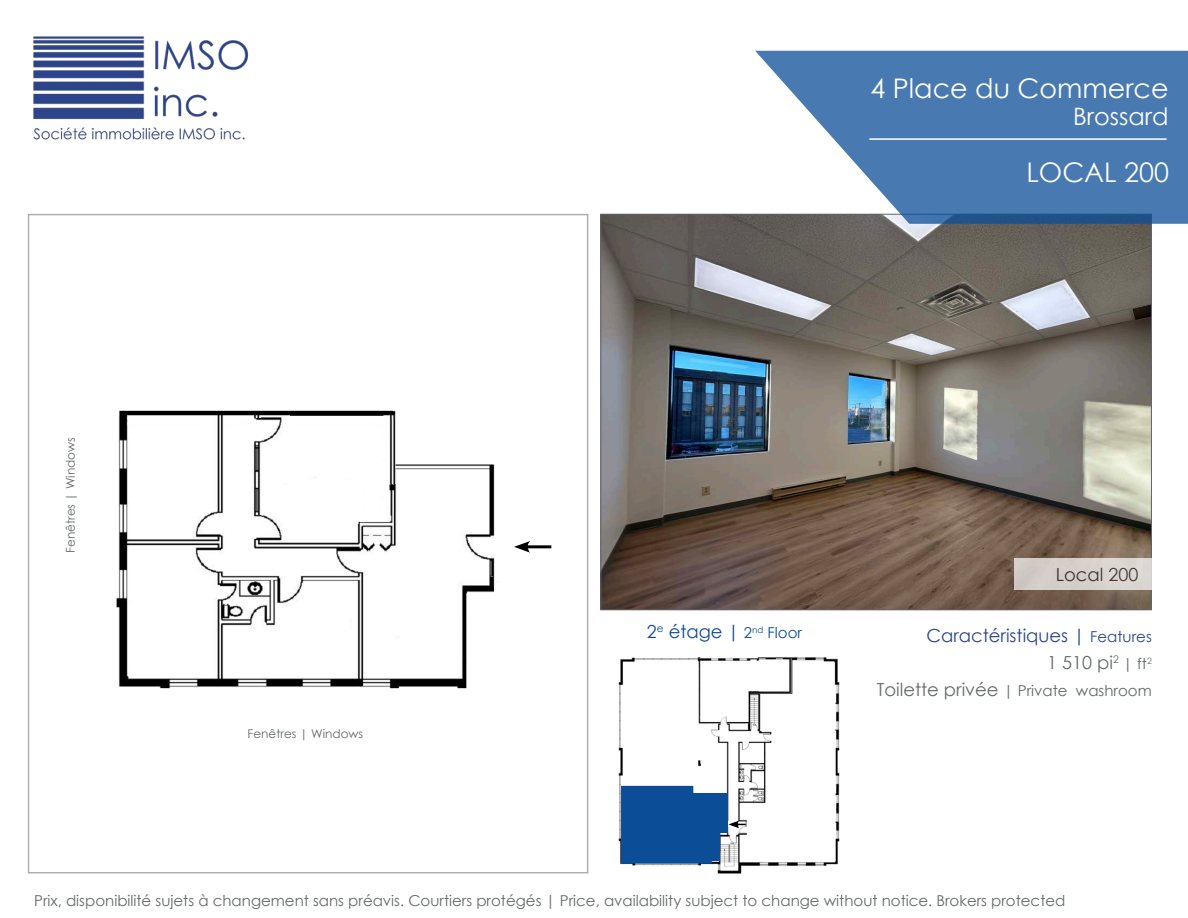
<style>
.page{position:relative;width:1188px;height:918px;background:#fff}
.page>*{position:absolute;margin:0;border:0;box-sizing:border-box;transform-origin:0 0}
.t1{font:27px "Century Gothic";color:#fff}
.t2{font:24px "Century Gothic";color:#fff}
.t3{font:18px "Century Gothic";color:#2c448b}
.t4{font:18px "Century Gothic";color:#0b4e97}
.t5{font:18px "Century Gothic";color:#656969}
.t6{font:18px "Century Gothic";color:#231f20}
.t7{font:15px "Century Gothic";color:#656969}
.t8{font:12px "Century Gothic";color:#656969}
.s1{font-size:15px}
.s2{font-size:18px}
</style>
<div class="page">
<img style="left:33px;top:36px;width:216px;height:104px">
<img style="left:602px;top:216px;width:548px;height:392px">
<div style="left:1014px;top:558px;width:138px;height:32px;background:#d6d0cb"></div>
<img style="left:618px;top:657px;width:222px;height:217px">
<svg style="left:728px;top:821px;width:18px;height:7px"></svg>
<div style="left:688px;top:793px;width:39px;height:40px;background:#0b4e97"></div>
<div style="left:621px;top:786px;width:99px;height:78px;background:#0b4e97"></div>
<img style="left:116px;top:410px;width:429px;height:279px">
<hr style="left:524px;top:545px;width:27px;height:3px;background:#000">
<svg style="left:514px;top:541px;width:16px;height:12px"></svg>
<svg style="left:755px;top:51px;width:433px;height:173px;fill:#487ab1"></svg>
<hr style="left:869px;top:138px;width:298px;height:2px;background:#fff">
<p class="t8" style="left:62px;top:553px;width:117px;rotate:-90deg">Fenêtres | Windows</p>
<p class="t8" style="left:248px;top:725px;width:117px">Fenêtres | Windows</p>
<h1 class="t1" style="left:870px;top:69px;width:300px">4 Place du Commerce</h1>
<h2 class="t2" style="left:1073px;top:99px;width:97px">Brossard</h2>
<p class="t1" style="left:1026px;top:153px;width:144px">LOCAL 200</p>
<p class="t4" style="left:647px;top:619px;width:157px">2<sup>e</sup> étage | <span class="s1">2</span><sup>nd</sup> <span class="s1">Floor</span></p>
<p class="t6" style="left:1056px;top:562px;width:84px">Local 200</p>
<p class="t3" style="left:927px;top:623px;width:227px">Caractéristiques | <span class="s1">Features</span></p>
<p class="t5" style="left:1047px;top:650px;width:106px">1 510 pi<sup>2</sup> <span class="s1">| ft</span><sup>2</sup></p>
<p class="t7" style="left:877px;top:680px;width:277px"><span class="s2">Toilette privée</span> | Private washroom</p>
<p class="t7" style="left:34px;top:890px;width:1033px">Prix, disponibilité sujets à changement sans préavis. Courtiers protégés | Price, availability subject to change without notice. Brokers protected</p>
</div>
